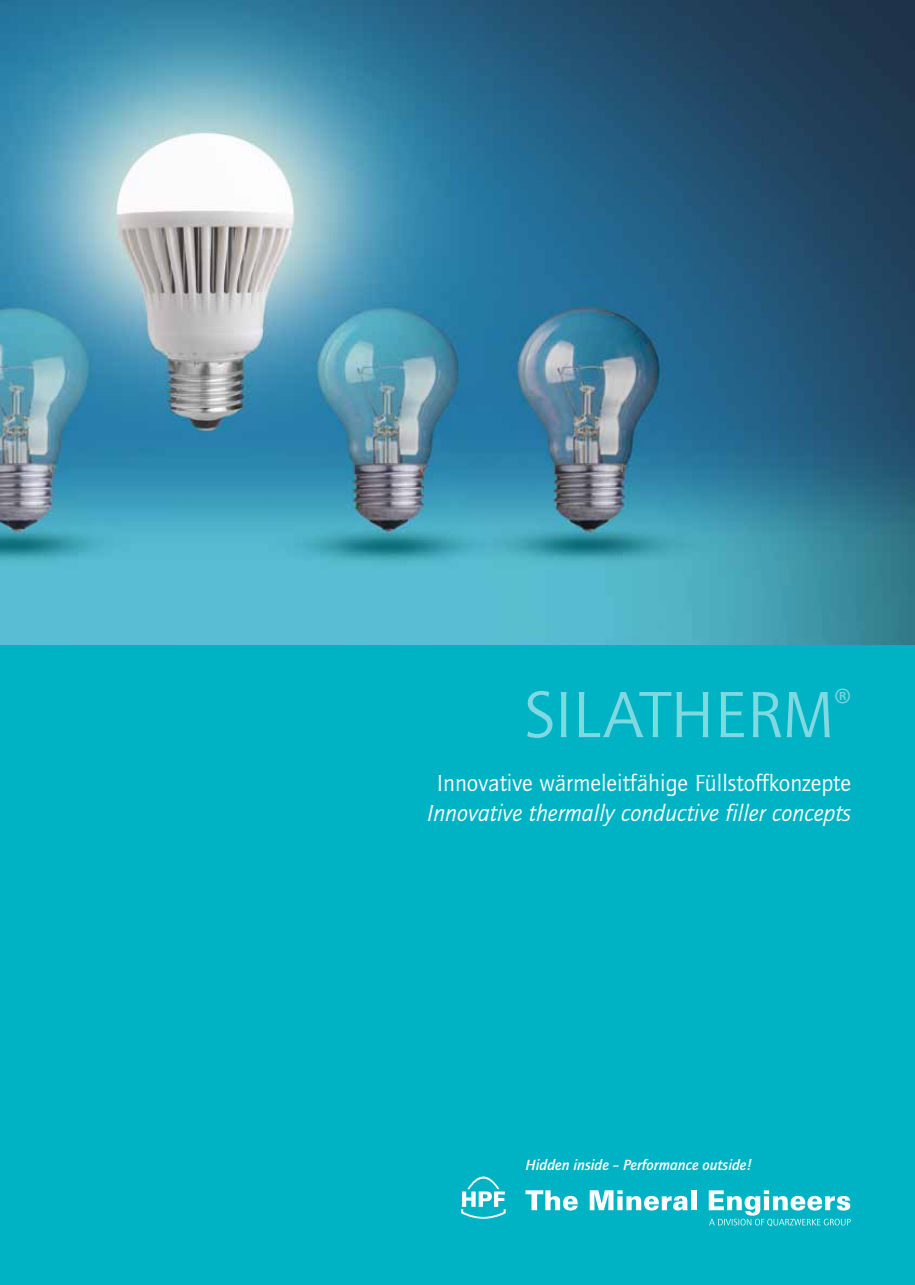
<style>
.page{position:relative;width:915px;height:1285px;background:#fff}
.page>*{position:absolute;margin:0;border:0;box-sizing:border-box;transform-origin:0 0}
.t1{font:67.5px "Quay Sans ITC Std";color:#80d9e1}
.t2{font:italic 24px "Quay Sans ITC Std";color:#fff}
.t3{font:24px "Quay Sans ITC Std";color:#fff}
.t4{font:italic 500 15.3px "Quay Sans ITC Std";color:#fff}
</style>
<div class="page">
<div style="left:0;top:0;width:914px;height:1284px;background:#00b3c4"></div>
<img style="left:0;top:0;width:914px;height:644px">
<svg style="left:525px;top:1190px;width:52px;height:20px"></svg>
<svg style="left:589px;top:1190px;width:98px;height:20px"></svg>
<div style="left:690px;top:1189px;width:5px;height:20px;background:#fff"></div>
<svg style="left:708px;top:1190px;width:142px;height:35px"></svg>
<svg style="left:461px;top:1176px;width:44px;height:42px"></svg>
<h1 class="t1" style="left:524px;top:677px;width:328px">SILATHERM<sup>®</sup></h1>
<p class="t3" style="left:436px;top:769px;width:415px">Innovative wärmeleitfähige Füllstoffkonzepte</p>
<p class="t2" style="left:427px;top:799px;width:425px">Innovative thermally conductive filler concepts</p>
<p class="t4" style="left:525px;top:1155px;width:228px">Hidden inside – Performance outside!</p>
</div>
